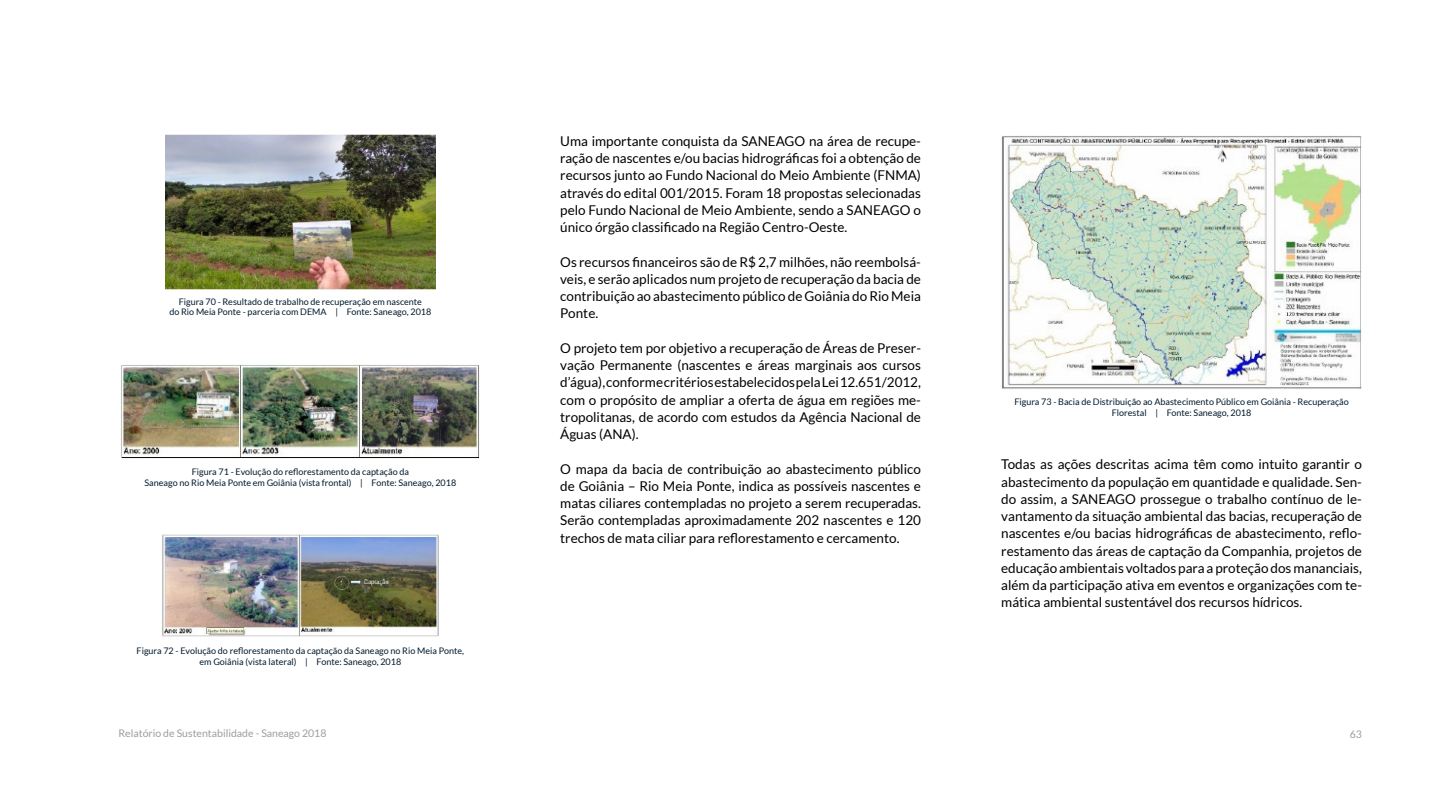
<style>
.page{position:relative;width:1440px;height:810px;background:#fff}
.page>*{position:absolute;margin:0;border:0;box-sizing:border-box;transform-origin:0 0}
.t1{font:13.5px/17.2px "Lato";color:#000;text-align:justify}
.t2{font:10.5px "Lato";color:#9d9d9c}
.t3{font:9px/10.8px "Lato";color:#001a2d;text-align:center}
</style>
<div class="page">
<img style="left:165px;top:134px;width:270px;height:155px">
<img style="left:120px;top:364px;width:360px;height:95px">
<img style="left:162px;top:534px;width:277px;height:102px">
<img style="left:1001px;top:135px;width:360px;height:254px">
<p class="t3" style="left:169px;top:296px;width:263px">Figura 70 - Resultado de trabalho de recuperação em nascente<br>do Rio Meia Ponte - parceria com DEMA | Fonte: Saneago, 2018</p>
<p class="t3" style="left:145px;top:466px;width:313px">Figura 71 - Evolução do reflorestamento da captação da<br>Saneago no Rio Meia Ponte em Goiânia (vista frontal) | Fonte: Saneago, 2018</p>
<p class="t3" style="left:137px;top:645px;width:329px">Figura 72 - Evolução do reflorestamento da captação da Saneago no Rio Meia Ponte, em Goiânia (vista lateral) | Fonte: Saneago, 2018</p>
<p class="t1" style="left:560px;top:132px;width:362px">Uma importante conquista da SANEAGO na área de recupe&shy;ração de nascentes e/ou bacias hidrográficas foi a obtenção de recursos junto ao Fundo Nacional do Meio Ambiente (FNMA) através do edital 001/2015. Foram 18 propostas selecionadas pelo Fundo Nacional de Meio Ambiente, sendo a SANEAGO o único órgão classificado na Região Centro-Oeste.</p>
<p class="t1" style="left:560px;top:253px;width:362px">Os recursos financeiros são de R$ 2,7 milhões, não reembolsá&shy;veis, e serão aplicados num projeto de recuperação da bacia de contribuição ao abastecimento público de Goiânia do Rio Meia Ponte.</p>
<p class="t1" style="left:560px;top:339px;width:362px">O projeto tem por objetivo a recuperação de Áreas de Preser&shy;vação Permanente (nascentes e áreas marginais aos cursos d’água), conforme critérios estabelecidos pela Lei 12.651/2012, com o propósito de ampliar a oferta de água em regiões me&shy;tropolitanas, de acordo com estudos da Agência Nacional de Águas (ANA).</p>
<p class="t1" style="left:560px;top:460px;width:362px">O mapa da bacia de contribuição ao abastecimento público de Goiânia – Rio Meia Ponte, indica as possíveis nascentes e matas ciliares contempladas no projeto a serem recuperadas.<br>Serão contempladas aproximadamente 202 nascentes e 120 trechos de mata ciliar para reflorestamento e cercamento.</p>
<p class="t1" style="left:1001px;top:456px;width:362px">Todas as ações descritas acima têm como intuito garantir o abastecimento da população em quantidade e qualidade. Sen&shy;do assim, a SANEAGO prossegue o trabalho contínuo de le&shy;vantamento da situação ambiental das bacias, recuperação de nascentes e/ou bacias hidrográficas de abastecimento, reflo&shy;restamento das áreas de captação da Companhia, projetos de educação ambientais voltados para a proteção dos mananciais, além da participação ativa em eventos e organizações com te&shy;mática ambiental sustentável dos recursos hídricos.</p>
<p class="t3" style="left:1014px;top:397px;width:336px">Figura 73 - Bacia de Distribuição ao Abastecimento Público em Goiânia - Recuperação<br>Florestal | Fonte: Saneago, 2018</p>
<p class="t2" style="left:118px;top:728px;width:210px">Relatório de Sustentabilidade - Saneago 2018</p>
<p class="t2" style="left:1350px;top:729px;width:14px">63</p>
</div>
